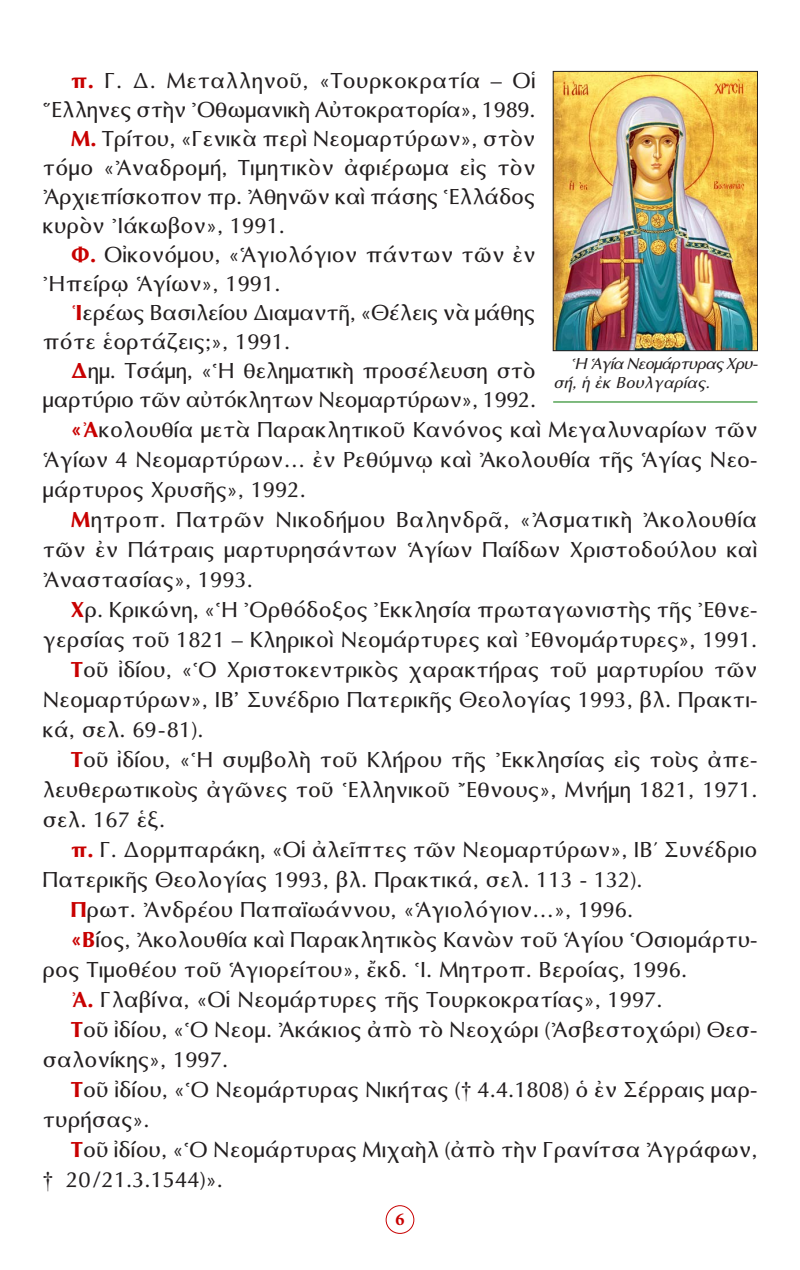
<style>
.page{position:relative;width:800px;height:1270px;background:#fff}
.page>*{position:absolute;margin:0;border:0;box-sizing:border-box;transform-origin:0 0}
.t1{font:22px/30px "CTOS Optima Roman Test 2";color:#231f20}
.t2{font:22px/29px "CTOS Optima Roman Test 2";letter-spacing:-.02em;color:#231f20;text-align:right}
.t3{font:700 18px "Minion Pro";color:#c80000}
.lez{font:16px/19.2px "CTOS Optima Oblique Test 1";letter-spacing:-.045em;color:#231f20}
.s1{font-family:"CTOS Optima Bold Test 2";color:#c80000}
.s2{font-family:"CTOS New Times Roman Test 1"}
</style>
<div class="page">
<div style="left:300px;top:1197px;width:123px;height:48px;border:1px solid #fff;border-radius:50%"></div>
<div style="left:386px;top:1205px;width:28px;height:29px;border:1px solid #c80000;border-radius:50%"></div>
<img style="left:554px;top:73px;width:201px;height:276px">
<div style="left:552px;top:71px;width:205px;height:280px;border:1px solid #231f20"></div>
<hr style="left:553px;top:401px;width:204px;height:1px;background:#070">
<p class="t1" style="left:42px;top:66px;width:494px;line-height:29px;text-align:right"><span class="s1">π.</span> Γ. Δ. Μεταλληνοῦ, «Τουρκοκρατία – Οἱ<br>Ἕλληνες στὴν Ὀθωμανικὴ Αὐτοκρατορία», 1989.</p>
<p class="t1" style="left:42px;top:124px;width:494px;line-height:29px;text-align:justify;text-indent:28px"><span class="s1">Μ.</span> Τρίτου, «Γενικὰ περὶ Νεομαρτύρων», στὸν τόμο «Ἀναδρομή, Τιμητικὸν ἀφιέρωμα εἰς τὸν Ἀρχιεπίσκοπον πρ. Ἀθηνῶν καὶ πάσης Ἑλλάδος κυρὸν Ἰάκωβον», 1991.</p>
<p class="t1" style="left:42px;top:240px;width:494px;line-height:29px;text-indent:28px"><span class="s1">Φ.</span> Οἰκονόμου, «Ἁγιολόγιον πάντων τῶν ἐν<br>Ἠπείρῳ Ἁγίων», 1991.</p>
<p class="t1" style="left:42px;top:298px;width:494px;line-height:29px;text-indent:28px"><span class="s1">Ἱ</span>ερέως Βασιλείου Διαμαντῆ, «Θέλεις νὰ μάθης πότε ἑορτάζεις;», 1991.</p>
<p class="t2" style="left:42px;top:356px;width:495px"><span class="s1">Δ</span>ημ. Τσάμη, «Ἡ θεληματικὴ προσέλευση στὸ μαρτύριο τῶν αὐτόκλητων Νεομαρτύρων», 1992.</p>
<p class="t1" style="left:42px;top:415px;width:716px;text-align:justify;text-indent:28px"><span class="s1">«Ἀ</span>κολουθία μετὰ Παρακλητικοῦ Κανόνος καὶ Μεγαλυναρίων τῶν Ἁγίων 4 Νεομαρτύρων… ἐν Ρεθύμνῳ καὶ Ἀκολουθία τῆς Ἁγίας Νεο&shy;μάρτυρος Χρυσῆς», 1992.</p>
<p class="t1" style="left:42px;top:505px;width:716px;text-align:justify;text-indent:28px"><span class="s1">Μ</span>ητροπ. Πατρῶν Νικοδήμου Βαληνδρᾶ, «Ἀσματικὴ Ἀκολουθία τῶν ἐν Πάτραις μαρτυρησάντων Ἁγίων Παίδων Χριστοδούλου καὶ Ἀναστασίας», 1993.</p>
<p class="t1" style="left:42px;top:595px;width:716px;text-align:right"><span class="s1">Χ</span>ρ. Κρικώνη, «Ἡ Ὀρθόδοξος Ἐκκλησία πρωταγωνιστὴς τῆς Ἐθνε&shy;γερσίας τοῦ 1821 – Κληρικοὶ Νεομάρτυρες καὶ Ἐθνομάρτυρες», 1991.</p>
<p class="t1" style="left:42px;top:655px;width:716px;text-align:justify;text-indent:28px"><span class="s1">Τ</span>οῦ ἰδίου, «Ὁ Χριστοκεντρικὸς χαρακτήρας τοῦ μαρτυρίου τῶν Νεομαρτύρων», ΙΒ’ Συνέδριο Πατερικῆς Θεολογίας 1993, βλ. Πρακτι&shy;κά, σελ. 69-81).</p>
<p class="t1" style="left:42px;top:745px;width:716px;text-align:justify;text-indent:28px"><span class="s1">Τ</span>οῦ ἰδίου, «Ἡ συμβολὴ τοῦ Κλήρου τῆς Ἐκκλησίας εἰς τοὺς ἀπε&shy;λευθερωτικοὺς ἀγῶνες τοῦ Ἑλληνικοῦ Ἔθνους», Μνήμη 1821, 1971. σελ. 167 ἑξ.</p>
<p class="t1" style="left:42px;top:835px;width:716px;text-indent:28px"><span class="s1">π.</span> Γ. Δορμπαράκη, «Οἱ ἀλεῖπτες τῶν Νεομαρτύρων», ΙΒ´ Συνέδριο<br>Πατερικῆς Θεολογίας 1993, βλ. Πρακτικά, σελ. 113 - 132).</p>
<p class="t1" style="left:71px;top:895px;width:563px"><span class="s1">Π</span>ρωτ. Ἀνδρέου Παπαϊωάννου, «Ἁγιολόγιον…», 1996.</p>
<p class="t1" style="left:42px;top:925px;width:716px;text-indent:28px"><span class="s1">«Β</span>ίος, Ἀκολουθία καὶ Παρακλητικὸς Κανὼν τοῦ Ἁγίου Ὁσιομάρτυ&shy;ρος Τιμοθέου τοῦ Ἁγιορείτου», ἔκδ. Ἱ. Μητροπ. Βεροίας, 1996.</p>
<p class="t1" style="left:71px;top:985px;width:593px"><span class="s1">Ἀ.</span> Γλαβίνα, «Οἱ Νεομάρτυρες τῆς Τουρκοκρατίας», 1997.</p>
<p class="t1" style="left:42px;top:1015px;width:716px;text-indent:28px"><span class="s1">Τ</span>οῦ ἰδίου, «Ὁ Νεομ. Ἀκάκιος ἀπὸ τὸ Νεοχώρι (Ἀσβεστοχώρι) Θεσ&shy;σαλονίκης», 1997.</p>
<p class="t1" style="left:42px;top:1075px;width:716px;text-indent:28px"><span class="s1">Τ</span>οῦ ἰδίου, «Ὁ Νεομάρτυρας Νικήτας (<span class="s2">†</span> 4.4.1808) ὁ ἐν Σέρραις μαρ&shy;τυρήσας».</p>
<p class="t1" style="left:42px;top:1135px;width:716px;text-indent:28px"><span class="s1">Τ</span>οῦ ἰδίου, «Ὁ Νεομάρτυρας Μιχαὴλ (ἀπὸ τὴν Γρανίτσα Ἀγράφων, <span class="s2">†</span> 20 /21.3.1544)».</p>
<p class="t3" style="left:395px;top:1207px;width:10px">6</p>
<p class="lez" style="left:553px;top:354px;width:206px;text-indent:17px">Ἡ Ἁγία Νεομάρτυρας Χρυ&shy;σή, ἡ ἐκ Βουλγαρίας.</p>
</div>
